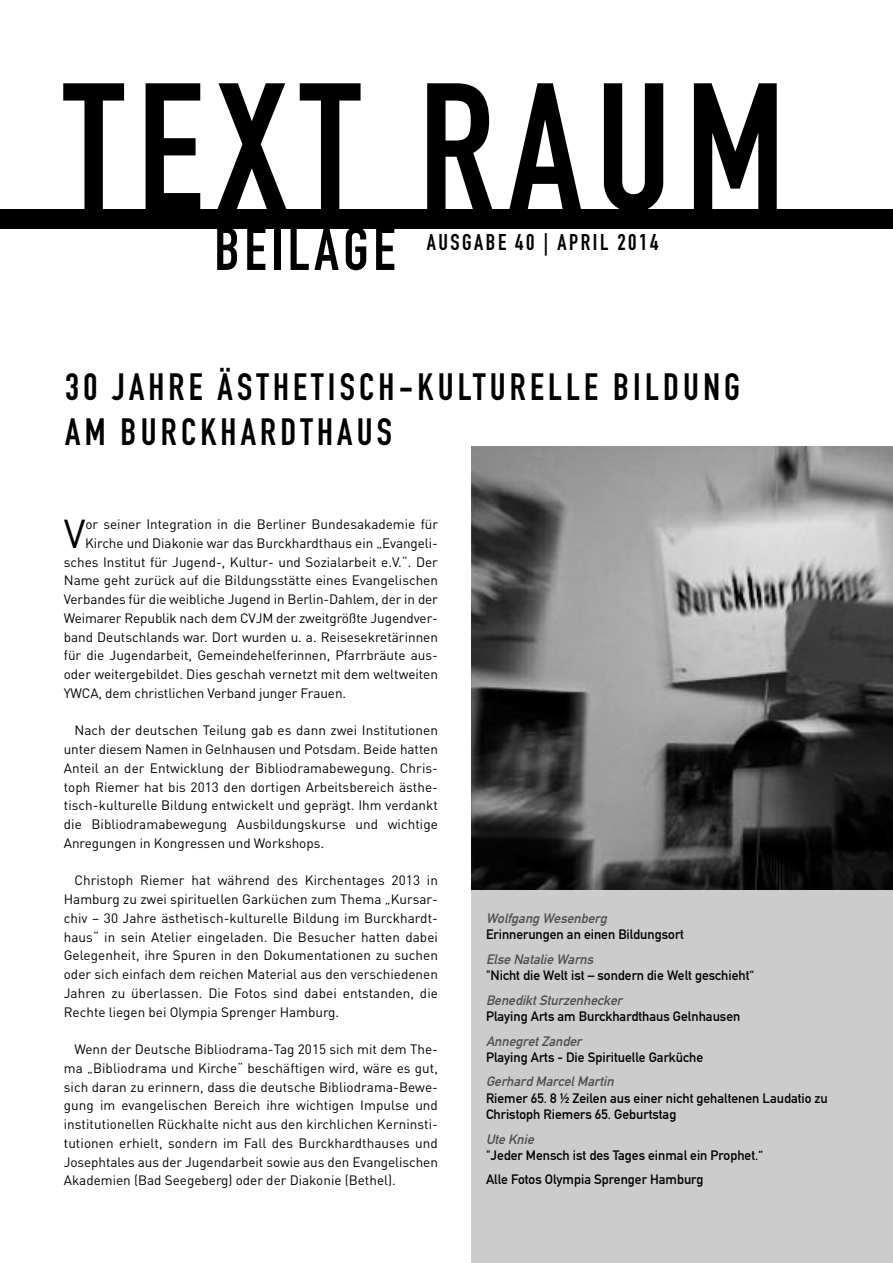
<style>
.page{position:relative;width:893px;height:1263px;background:#fff}
.page>*{position:absolute;margin:0;border:0;box-sizing:border-box;transform-origin:0 0}
.t1{font:180px "DIN Engschrift";letter-spacing:.075em;color:#000}
.t2{font:60px "DIN Engschrift";letter-spacing:.075em;color:#000}
.t3{font:39.75px "DIN";color:#000}
.t4{font:37.5px/45px "DIN Engschrift";letter-spacing:.11em;color:#000}
.t5{font:22.5px "DIN Engschrift";letter-spacing:.11em;color:#000}
.t6{font:13.5px/18.8px "DIN";color:#000;text-align:justify}
.t7{font:13.5px/16.2px "DIN Mittelschrift";color:#000}
.t8{font:italic 13.5px "DIN Mittelschrift";color:#4d4d4d}
</style>
<div class="page">
<div style="left:471px;top:884px;width:422px;height:379px;background:#ccc"></div>
<div style="left:0;top:209px;width:893px;height:20px;background:#000"></div>
<img style="left:471px;top:446px;width:422px;height:443px">
<h1 class="t1" style="left:64px;top:83px;width:723px">TEXT RAUM</h1>
<h3 class="t5" style="left:427px;top:234px;width:233px">AUSGABE 40 | APRIL 2014</h3>
<h2 class="t2" style="left:214px;top:227px;width:183px">BEILAGE</h2>
<h3 class="t4" style="left:65px;top:368px;width:676px">30 JAHRE ÄSTHETISCH-KULTURELLE BILDUNG<br>AM BURCKHARDTHAUS</h3>
<h3 class="t3" style="left:64px;top:511px;width:23px">V</h3>
<p class="t6" style="left:85px;top:515px;width:354px">or seiner Integration in die Berliner Bundesakademie für</p>
<p class="t6" style="left:85px;top:534px;width:354px">Kirche und Diakonie war das Burckhardthaus ein „Evangeli-</p>
<p class="t6" style="left:64px;top:553px;width:376px">sches Institut für Jugend-, Kultur- und Sozialarbeit e.V.“. Der</p>
<p class="t6" style="left:64px;top:571px;width:376px">Name geht zurück auf die Bildungsstätte eines Evangelischen</p>
<p class="t6" style="left:64px;top:590px;width:376px">Verbandes für die weibliche Jugend in Berlin-Dahlem, der in der</p>
<p class="t6" style="left:64px;top:609px;width:376px">Weimarer Republik nach dem CVJM der zweitgrößte Jugendver-</p>
<p class="t6" style="left:64px;top:628px;width:376px">band Deutschlands war. Dort wurden u. a. Reisesekretärinnen</p>
<p class="t6" style="left:64px;top:646px;width:376px">für die Jugendarbeit, Gemeindehelferinnen, Pfarrbräute aus-</p>
<p class="t6" style="left:64px;top:665px;width:376px">oder weitergebildet. Dies geschah vernetzt mit dem weltweiten</p>
<p class="t6" style="left:64px;top:684px;width:284px">YWCA, dem christlichen Verband junger Frauen.</p>
<p class="t6" style="left:64px;top:721px;width:376px;text-indent:11px">Nach der deutschen Teilung gab es dann zwei Institutionen unter diesem Namen in Gelnhausen und Potsdam. Beide hatten Anteil an der Entwicklung der Bibliodramabewegung. Chris&shy;toph Riemer hat bis 2013 den dortigen Arbeitsbereich ästhe&shy;tisch-kulturelle Bildung entwickelt und geprägt. Ihm verdankt die Bibliodramabewegung Ausbildungskurse und wichtige Anregungen in Kongressen und Workshops.</p>
<p class="t6" style="left:64px;top:871px;width:376px;text-indent:11px">Christoph Riemer hat während des Kirchentages 2013 in Hamburg zu zwei spirituellen Garküchen zum Thema „Kursar&shy;chiv – 30 Jahre ästhetisch-kulturelle Bildung im Burckhardt&shy;haus“ in sein Atelier eingeladen. Die Besucher hatten dabei Gelegenheit, ihre Spuren in den Dokumentationen zu suchen oder sich einfach dem reichen Material aus den verschiedenen Jahren zu überlassen. Die Fotos sind dabei entstanden, die Rechte liegen bei Olympia Sprenger Hamburg.</p>
<p class="t6" style="left:64px;top:1040px;width:376px;text-indent:11px">Wenn der Deutsche Bibliodrama-Tag 2015 sich mit dem The&shy;ma „Bibliodrama und Kirche“ beschäftigen wird, wäre es gut, sich daran zu erinnern, dass die deutsche Bibliodrama-Bewe&shy;gung im evangelischen Bereich ihre wichtigen Impulse und institutionellen Rückhalte nicht aus den kirchlichen Kerninsti&shy;tutionen erhielt, sondern im Fall des Burckhardthauses und Josephtales aus der Jugendarbeit sowie aus den Evangelischen Akademien (Bad Seegeberg) oder der Diakonie (Bethel).</p>
<p class="t8" style="left:486px;top:913px;width:125px">Wolfgang Wesenberg</p>
<p class="t7" style="left:486px;top:927px;width:199px">Erinnerungen an einen Bildungsort</p>
<p class="t8" style="left:486px;top:954px;width:111px">Else Natalie Warns</p>
<p class="t7" style="left:486px;top:968px;width:269px">"Nicht die Welt ist – sondern die Welt geschieht“</p>
<p class="t8" style="left:486px;top:995px;width:140px">Benedikt Sturzenhecker</p>
<p class="t7" style="left:486px;top:1009px;width:256px">Playing Arts am Burckhardthaus Gelnhausen</p>
<p class="t8" style="left:486px;top:1036px;width:99px">Annegret Zander</p>
<p class="t7" style="left:486px;top:1050px;width:219px">Playing Arts - Die Spirituelle Garküche</p>
<p class="t8" style="left:486px;top:1077px;width:132px">Gerhard Marcel Martin</p>
<p class="t7" style="left:486px;top:1091px;width:343px">Riemer 65. 8 ½ Zeilen aus einer nicht gehaltenen Laudatio zu<br>Christoph Riemers 65. Geburtstag</p>
<p class="t8" style="left:486px;top:1134px;width:52px">Ute Knie</p>
<p class="t7" style="left:486px;top:1144px;width:278px;line-height:24.8px">"Jeder Mensch ist des Tages einmal ein Prophet.“<br>Alle Fotos Olympia Sprenger Hamburg</p>
</div>
